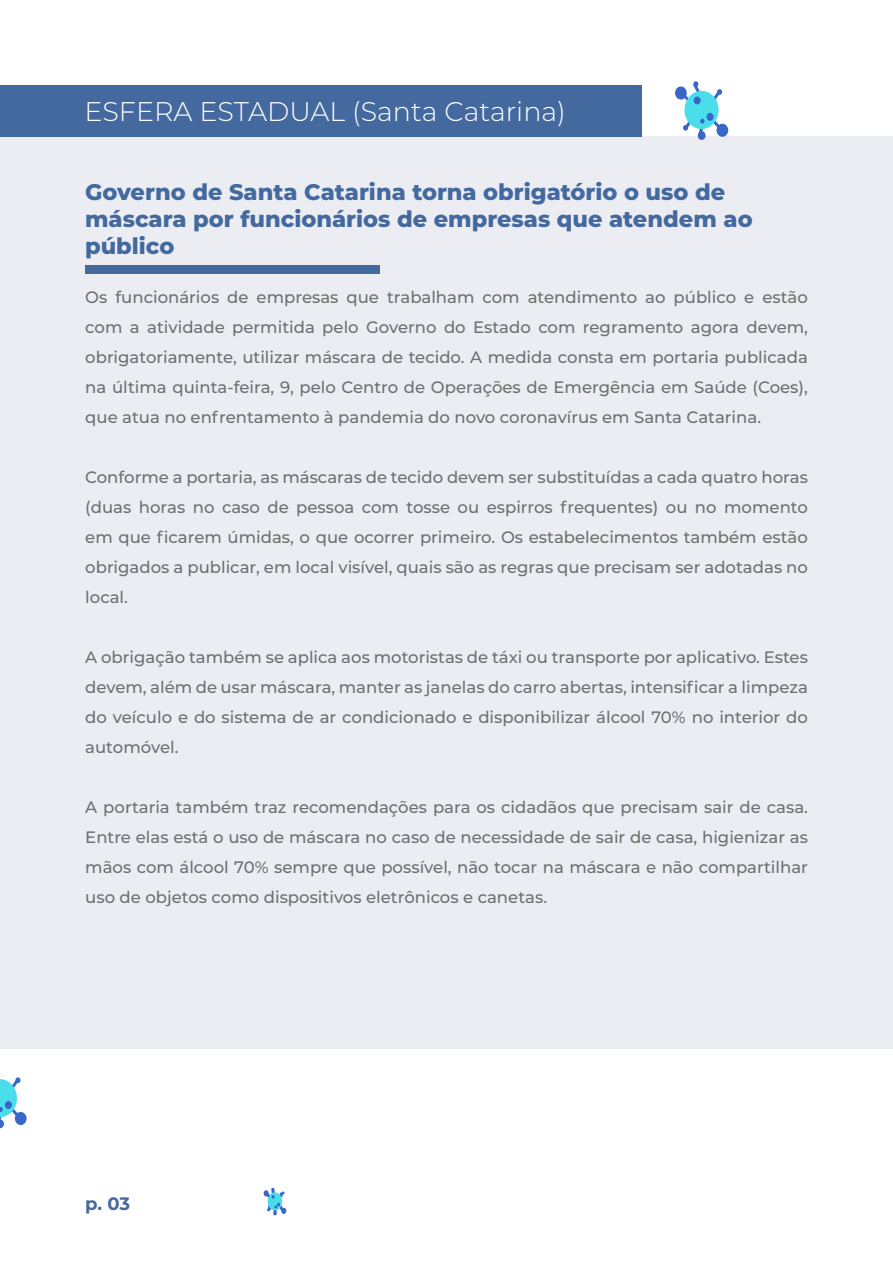
<style>
.page{position:relative;width:893px;height:1263px;background:#fff}
.page>*{position:absolute;margin:0;border:0;box-sizing:border-box;transform-origin:0 0}
.t1{font:300 27px "Montserrat";color:#fff}
.t2{font:800 22.5px/27px "Montserrat";color:#43699f}
.t3{font:700 18px "Montserrat";color:#43699f}
.t4{font:500 16.5px/30px "Montserrat";color:#706f6f;text-align:justify}
</style>
<div class="page">
<div style="left:0;top:136px;width:893px;height:912px;background:#ecedf3"></div>
<div style="left:85px;top:266px;width:294px;height:8px;background:#43699f"></div>
<svg style="left:15px;top:1112px;width:12px;height:13px"></svg>
<svg style="left:0;top:1077px;width:24px;height:51px"></svg>
<svg style="left:716px;top:123px;width:12px;height:14px"></svg>
<svg style="left:675px;top:81px;width:51px;height:59px"></svg>
<svg style="left:263px;top:1187px;width:24px;height:28px"></svg>
<div style="left:0;top:85px;width:641px;height:51px;background:#43699f"></div>
<h1 class="t1" style="left:84px;top:93px;width:483px">ESFERA ESTADUAL (Santa Catarina)</h1>
<h2 class="t2" style="left:85px;top:178px;width:669px">Governo de Santa Catarina torna obrigatório o uso de máscara por funcionários de empresas que atendem ao público</h2>
<p class="t4" style="left:85px;top:281px;width:724px">Os funcionários de empresas que trabalham com atendimento ao público e estão com a atividade permitida pelo Governo do Estado com regramento agora devem, obrigatoriamente, utilizar máscara de tecido. A medida consta em portaria publicada na última quinta-feira, 9, pelo Centro de Operações de Emergência em Saúde (Coes), que atua no enfrentamento à pandemia do novo coronavírus em Santa Catarina.</p>
<p class="t4" style="left:85px;top:461px;width:724px">Conforme a portaria, as máscaras de tecido devem ser substituídas a cada quatro horas (duas horas no caso de pessoa com tosse ou espirros frequentes) ou no momento em que ficarem úmidas, o que ocorrer primeiro. Os estabelecimentos também estão obrigados a publicar, em local visível, quais são as regras que precisam ser adotadas no local.</p>
<p class="t4" style="left:85px;top:641px;width:724px">A obrigação também se aplica aos motoristas de táxi ou transporte por aplicativo. Estes devem, além de usar máscara, manter as janelas do carro abertas, intensificar a limpeza do veículo e do sistema de ar condicionado e disponibilizar álcool 70% no interior do automóvel.</p>
<p class="t4" style="left:85px;top:791px;width:724px">A portaria também traz recomendações para os cidadãos que precisam sair de casa.<br>Entre elas está o uso de máscara no caso de necessidade de sair de casa, higienizar as mãos com álcool 70% sempre que possível, não tocar na máscara e não compartilhar uso de objetos como dispositivos eletrônicos e canetas.</p>
<p class="t3" style="left:85px;top:1191px;width:46px">p. 03</p>
</div>
